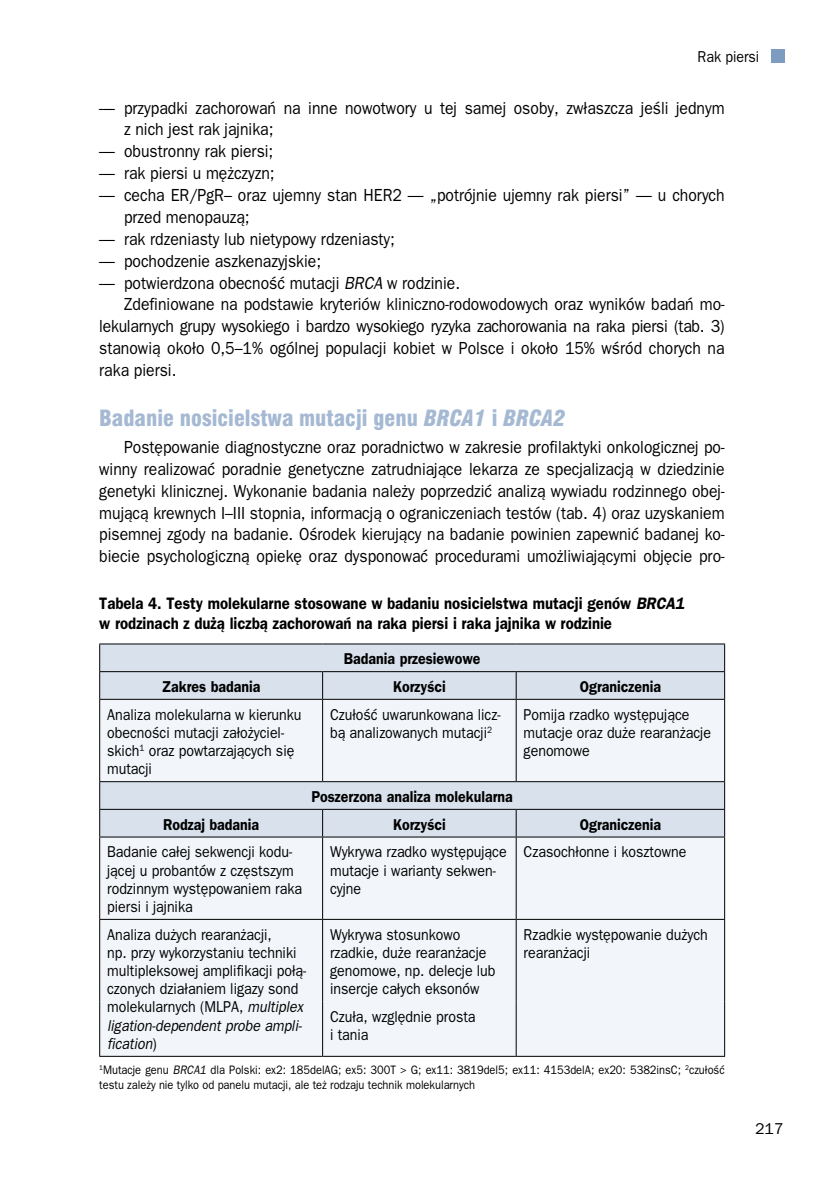
<style>
.page{position:relative;width:814px;height:1181px;background:#fff}
.page>*{position:absolute;margin:0;border:0;box-sizing:border-box;transform-origin:0 0}
.t1{font:21.88px "Swis 721 Blk Cn EU";color:#a5b9d3}
.t2{font:17.5px/21.9px "Frankfurt Gothic";color:#000;scale:.9 1}
.t3{font:700 16.62px/20.1px "Frankfurt Gothic";color:#000;scale:.9 1}
.t4{font:15.75px/18.2px "Frankfurt Gothic";color:#000;scale:.9 1}
.t5{font:700 15.75px "Frankfurt Gothic";color:#000;scale:.9 1}
.t6{font:15.75px "Frankfurt Gothic";color:#000}
.t7{font:12.25px/15px "Frankfurt Gothic";color:#000;scale:.9 1}
.s1{font-style:italic}
</style>
<div class="page">
<div style="left:771px;top:50px;width:13px;height:13px;background:#7e9bc0"></div>
<div style="left:100px;top:644px;width:624px;height:55px;background:#d8e1ec"></div>
<svg style="left:100px;top:700px;width:624px;height:356px;fill:#f2f5f9"></svg>
<svg style="left:322px;top:672px;width:1px;height:27px"></svg>
<svg style="left:515px;top:672px;width:1px;height:27px"></svg>
<hr style="left:322px;top:700px;width:1px;height:81px;background:#000">
<hr style="left:515px;top:700px;width:1px;height:81px;background:#000">
<hr style="left:99px;top:809px;width:223px;height:1px;background:#000">
<hr style="left:322px;top:809px;width:194px;height:1px;background:#000">
<svg style="left:322px;top:810px;width:1px;height:26px"></svg>
<hr style="left:516px;top:809px;width:209px;height:1px;background:#000">
<svg style="left:515px;top:810px;width:1px;height:26px"></svg>
<hr style="left:322px;top:837px;width:1px;height:82px;background:#000">
<hr style="left:515px;top:837px;width:1px;height:82px;background:#000">
<hr style="left:99px;top:919px;width:223px;height:1px;background:#000">
<hr style="left:322px;top:919px;width:194px;height:1px;background:#000">
<hr style="left:322px;top:920px;width:1px;height:81px;background:#000">
<hr style="left:516px;top:919px;width:209px;height:1px;background:#000">
<hr style="left:515px;top:920px;width:1px;height:81px;background:#000">
<hr style="left:322px;top:1001px;width:1px;height:55px;background:#000">
<hr style="left:515px;top:1001px;width:1px;height:55px;background:#000">
<hr style="left:99px;top:1056px;width:223px;height:1px;background:#000">
<hr style="left:322px;top:1056px;width:194px;height:1px;background:#000">
<hr style="left:516px;top:1056px;width:209px;height:1px;background:#000">
<hr style="left:99px;top:643px;width:223px;height:1px;background:#000">
<hr style="left:322px;top:643px;width:194px;height:1px;background:#000">
<hr style="left:516px;top:643px;width:209px;height:1px;background:#000">
<hr style="left:99px;top:671px;width:223px;height:1px;background:#000">
<svg style="left:99px;top:644px;width:1px;height:55px"></svg>
<hr style="left:322px;top:671px;width:194px;height:1px;background:#000">
<hr style="left:516px;top:671px;width:209px;height:1px;background:#000">
<svg style="left:724px;top:644px;width:1px;height:55px"></svg>
<hr style="left:99px;top:699px;width:223px;height:1px;background:#000">
<hr style="left:99px;top:700px;width:1px;height:81px;background:#000">
<hr style="left:322px;top:699px;width:194px;height:1px;background:#000">
<hr style="left:516px;top:699px;width:209px;height:1px;background:#000">
<hr style="left:724px;top:700px;width:1px;height:81px;background:#000">
<hr style="left:99px;top:837px;width:1px;height:82px;background:#000">
<hr style="left:724px;top:837px;width:1px;height:82px;background:#000">
<hr style="left:99px;top:920px;width:1px;height:81px;background:#000">
<hr style="left:724px;top:920px;width:1px;height:81px;background:#000">
<hr style="left:99px;top:1001px;width:1px;height:55px;background:#000">
<hr style="left:724px;top:1001px;width:1px;height:55px;background:#000">
<hr style="left:99px;top:781px;width:223px;height:1px;background:#000">
<hr style="left:322px;top:781px;width:194px;height:1px;background:#000">
<hr style="left:516px;top:781px;width:209px;height:1px;background:#000">
<svg style="left:99px;top:782px;width:1px;height:54px"></svg>
<svg style="left:724px;top:782px;width:1px;height:54px"></svg>
<hr style="left:99px;top:836px;width:223px;height:1px;background:#000">
<hr style="left:322px;top:836px;width:194px;height:1px;background:#000">
<hr style="left:516px;top:836px;width:209px;height:1px;background:#000">
<p class="t4" style="left:697px;top:48px;width:70px">Rak piersi</p>
<p class="t2" style="left:124px;top:96px;width:668px;text-indent:-25px">— przypadki zachorowań na inne nowotwory u tej samej osoby, zwłaszcza jeśli jednym z nich jest rak jajnika;</p>
<p class="t2" style="left:99px;top:140px;width:195px">— obustronny rak piersi;</p>
<p class="t2" style="left:99px;top:162px;width:196px">— rak piersi u mężczyzn;</p>
<p class="t2" style="left:124px;top:184px;width:668px;text-indent:-25px">— cecha ER/PgR– oraz ujemny stan HER2 — „potrójnie ujemny rak piersi” — u chorych przed menopauzą;</p>
<p class="t2" style="left:99px;top:228px;width:330px">— rak rdzeniasty lub nietypowy rdzeniasty;</p>
<p class="t2" style="left:99px;top:250px;width:248px">— pochodzenie aszkenazyjskie;</p>
<p class="t2" style="left:99px;top:271px;width:402px">— potwierdzona obecność mutacji <span class="s1">BRCA</span> w rodzinie.</p>
<p class="t2" style="left:124px;top:293px;width:668px">Zdefiniowane na podstawie kryteriów kliniczno-rodowodowych oraz wyników badań mo-</p>
<p class="t2" style="left:99px;top:315px;width:696px">lekularnych grupy wysokiego i bardzo wysokiego ryzyka zachorowania na raka piersi (tab. 3)</p>
<p class="t2" style="left:99px;top:337px;width:696px">stanowią około 0,5–1% ogólnej populacji kobiet w Polsce i około 15% wśród chorych na</p>
<p class="t2" style="left:99px;top:359px;width:87px">raka piersi.</p>
<p class="t1" style="left:99px;top:404px;width:467px">Badanie nosicielstwa mutacji genu <span class="s1">BRCA1</span> i <span class="s1">BRCA2</span></p>
<p class="t2" style="left:99px;top:436px;width:696px;text-align:justify;text-indent:25px">Postępowanie diagnostyczne oraz poradnictwo w zakresie profilaktyki onkologicznej po&shy;winny realizować poradnie genetyczne zatrudniające lekarza ze specjalizacją w dziedzinie genetyki klinicznej. Wykonanie badania należy poprzedzić analizą wywiadu rodzinnego obej&shy;mującą krewnych I–III stopnia, informacją o ograniczeniach testów (tab. 4) oraz uzyskaniem pisemnej zgody na badanie. Ośrodek kierujący na badanie powinien zapewnić badanej ko&shy;biecie psychologiczną opiekę oraz dysponować procedurami umożliwiającymi objęcie pro-</p>
<p class="t3" style="left:99px;top:593px;width:651px">Tabela 4. Testy molekularne stosowane w badaniu nosicielstwa mutacji genów <span class="s1">BRCA1 </span>w rodzinach z dużą liczbą zachorowań na raka piersi i raka jajnika w rodzinie</p>
<p class="t5" style="left:344px;top:650px;width:153px">Badania przesiewowe</p>
<p class="t5" style="left:162px;top:677px;width:111px">Zakres badania</p>
<p class="t5" style="left:393px;top:677px;width:60px">Korzyści</p>
<p class="t5" style="left:579px;top:677px;width:92px">Ograniczenia</p>
<p class="t4" style="left:107px;top:705px;width:217px">Analiza molekularna w kierunku obecności mutacji założyciel&shy;skich<sup>1</sup> oraz powtarzających się mutacji</p>
<p class="t4" style="left:330px;top:705px;width:191px">Czułość uwarunkowana licz&shy;bą analizowanych mutacji<sup>2</sup></p>
<p class="t4" style="left:523px;top:705px;width:210px">Pomija rzadko występujące mutacje oraz duże rearanżacje genomowe</p>
<p class="t5" style="left:311px;top:787px;width:225px">Poszerzona analiza molekularna</p>
<p class="t5" style="left:163px;top:815px;width:108px">Rodzaj badania</p>
<p class="t5" style="left:393px;top:815px;width:60px">Korzyści</p>
<p class="t5" style="left:579px;top:815px;width:92px">Ograniczenia</p>
<p class="t4" style="left:107px;top:842px;width:218px">Badanie całej sekwencji kodu&shy;jącej u probantów z częstszym rodzinnym występowaniem raka piersi i jajnika</p>
<p class="t4" style="left:330px;top:842px;width:198px">Wykrywa rzadko występujące mutacje i warianty sekwen&shy;cyjne</p>
<p class="t4" style="left:523px;top:842px;width:182px">Czasochłonne i kosztowne</p>
<p class="t4" style="left:107px;top:925px;width:223px">Analiza dużych rearanżacji,<br>np. przy wykorzystaniu techniki multipleksowej amplifikacji połą&shy;czonych działaniem ligazy sond molekularnych (MLPA, <span class="s1">multiplex ligation-dependent probe ampli&shy;fication</span>)</p>
<p class="t4" style="left:330px;top:925px;width:185px">Wykrywa stosunkowo rzadkie, duże rearanżacje genomowe, np. delecje lub insercje całych eksonów</p>
<p class="t4" style="left:523px;top:925px;width:206px">Rzadkie występowanie dużych rearanżacji</p>
<p class="t4" style="left:330px;top:1007px;width:163px">Czuła, względnie prosta i tania</p>
<p class="t7" style="left:99px;top:1062px;width:696px"><sup>1</sup>Mutacje genu <span class="s1">BRCA1</span> dla Polski: ex2: 185delAG; ex5: 300T &gt; G; ex11: 3819del5; ex11: 4153delA; ex20: 5382insC; <sup>2</sup>czułość testu zależy nie tylko od panelu mutacji, ale też rodzaju technik molekularnych</p>
<p class="t6" style="left:755px;top:1120px;width:30px">217</p>
</div>
